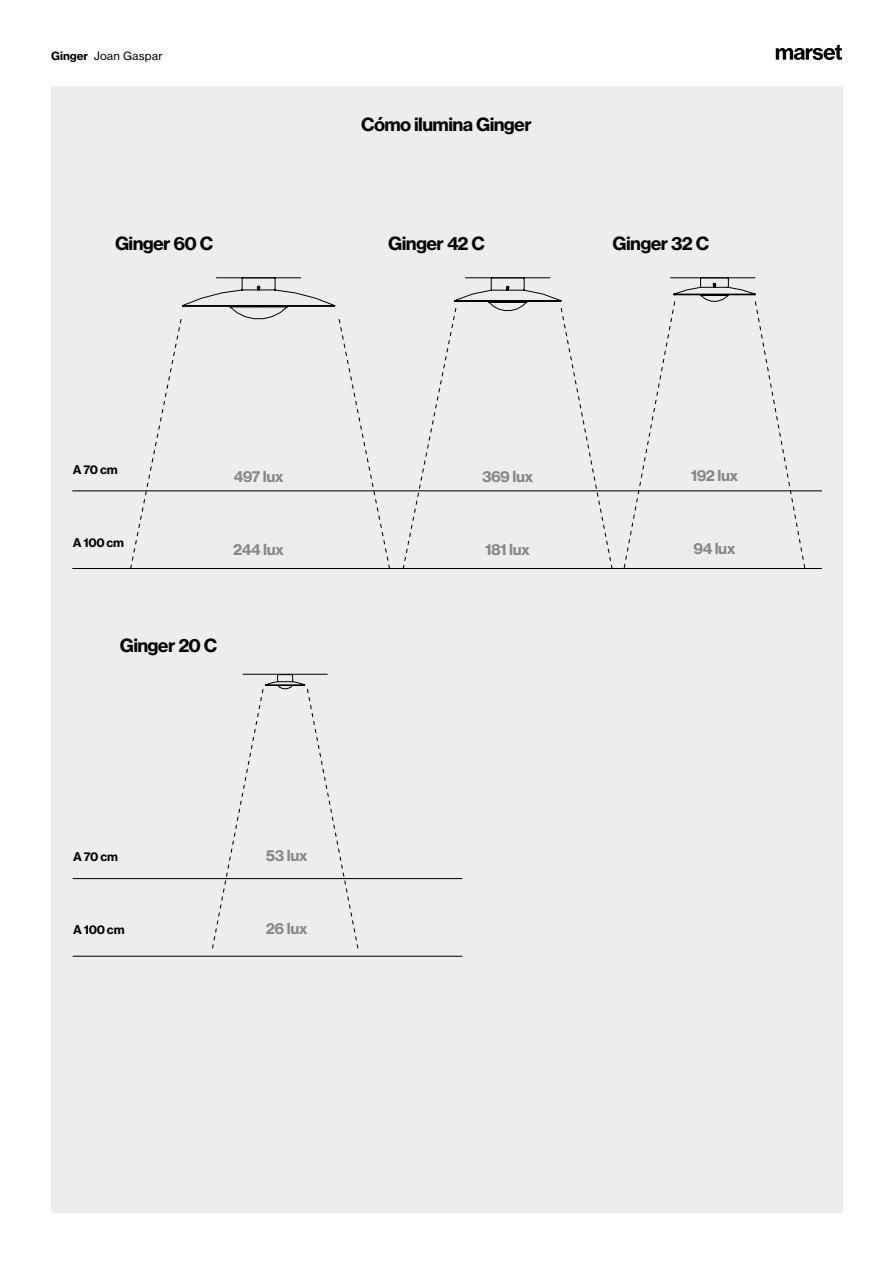
<style>
.page{position:relative;width:893px;height:1263px;background:#fff}
.page>*{position:absolute;margin:0;border:0;box-sizing:border-box;transform-origin:0 0}
.t1{font:18px "N Haas Grotesk TX Pro 75 Bd";letter-spacing:-.035em;color:#000}
.t2{font:15px "N Haas Grotesk TX Pro 75 Bd";letter-spacing:-.035em;color:#878787}
.t3{font:12px "N Haas Grotesk TX Pro 75 Bd";letter-spacing:-.025em;color:#000}
.t4{font:11.25px "N Haas Grotesk TX Pro 55 Rg";letter-spacing:.02em;color:#000}
.s1{font-family:"N Haas Grotesk TX Pro 75 Bd"}
</style>
<div class="page">
<div style="left:51px;top:86px;width:792px;height:1126px;background:#ededed"></div>
<svg style="left:776px;top:45px;width:66px;height:15px"></svg>
<hr style="left:73px;top:878px;width:389px;height:1px;background:#000">
<hr style="left:73px;top:956px;width:389px;height:1px;background:#000">
<svg style="left:211px;top:674px;width:148px;height:275px"></svg>
<hr style="left:72px;top:490px;width:750px;height:1px;background:#000">
<hr style="left:72px;top:568px;width:750px;height:1px;background:#000">
<svg style="left:129px;top:277px;width:262px;height:291px"></svg>
<svg style="left:402px;top:277px;width:211px;height:291px"></svg>
<svg style="left:623px;top:277px;width:183px;height:291px"></svg>
<hr style="left:216px;top:278px;width:85px;height:1px;background:#000">
<hr style="left:465px;top:278px;width:85px;height:1px;background:#000">
<hr style="left:670px;top:278px;width:85px;height:1px;background:#000">
<p class="t4" style="left:51px;top:49px;width:113px"><span class="s1">Ginger</span> Joan Gaspar</p>
<p class="t1" style="left:361px;top:113px;width:172px">Cómo ilumina Ginger</p>
<p class="t1" style="left:115px;top:232px;width:100px">Ginger 60 C</p>
<p class="t1" style="left:388px;top:232px;width:98px">Ginger 42 C</p>
<p class="t1" style="left:613px;top:232px;width:98px">Ginger 32 C</p>
<p class="t3" style="left:73px;top:462px;width:46px">A 70 cm</p>
<p class="t3" style="left:73px;top:534px;width:53px">A 100 cm</p>
<p class="t2" style="left:233px;top:467px;width:52px">497 lux</p>
<p class="t2" style="left:482px;top:467px;width:53px">369 lux</p>
<p class="t2" style="left:691px;top:466px;width:49px">192 lux</p>
<p class="t2" style="left:233px;top:540px;width:52px">244 lux</p>
<p class="t2" style="left:485px;top:540px;width:46px">181 lux</p>
<p class="t2" style="left:693px;top:539px;width:44px">94 lux</p>
<p class="t1" style="left:120px;top:634px;width:99px">Ginger 20 C</p>
<p class="t3" style="left:73px;top:849px;width:46px">A 70 cm</p>
<p class="t3" style="left:73px;top:922px;width:53px">A 100 cm</p>
<p class="t2" style="left:266px;top:846px;width:43px">53 lux</p>
<p class="t2" style="left:266px;top:919px;width:43px">26 lux</p>
</div>
